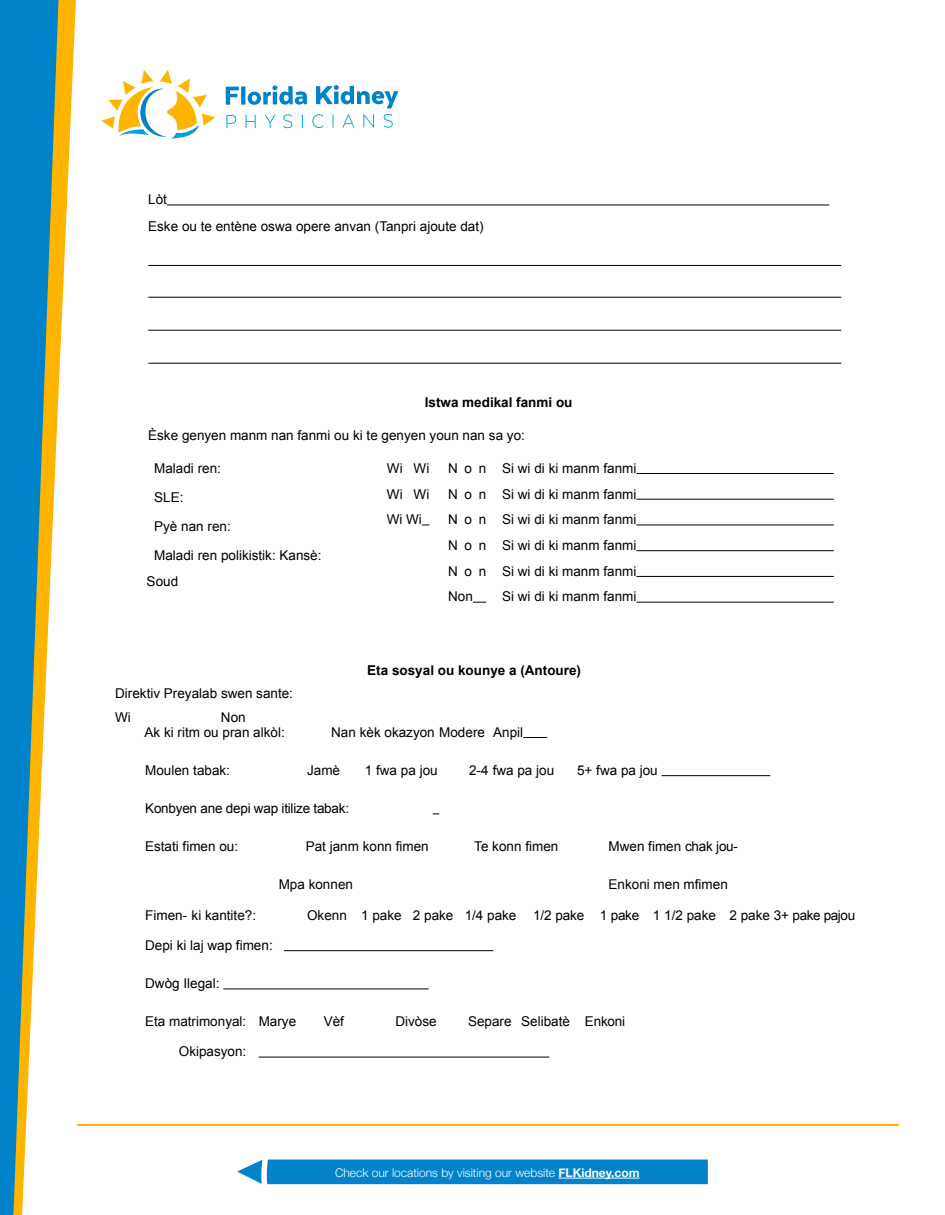
<style>
.page{position:relative;width:945px;height:1215px;background:#fff}
.page>*{position:absolute;margin:0;border:0;box-sizing:border-box;transform-origin:0 0}
.t1{font:13.5px/25.8px "Arial";color:#000}
.t2{font:700 13.5px "Arial";color:#000}
.t3{font:300 12px "Helvetica Neue";color:#fff}
.s1{font-weight:700}
</style>
<div class="page">
<hr style="left:77px;top:1125px;width:822px;height:1px;background:#ffb500">
<svg style="left:58px;top:0;width:18px;height:404px"></svg>
<svg style="left:0;top:0;width:58px;height:1215px;fill:#0083ca"></svg>
<svg style="left:101px;top:70px;width:114px;height:68px"></svg>
<svg style="left:226px;top:87px;width:13px;height:18px"></svg>
<svg style="left:241px;top:86px;width:4px;height:19px"></svg>
<svg style="left:226px;top:115px;width:10px;height:13px"></svg>
<svg style="left:246px;top:85px;width:152px;height:43px"></svg>
<div style="left:237px;top:1160px;width:471px;height:24px;background:#0083ca"></div>
<hr style="left:558px;top:1178px;width:82px;height:1px;background:#fff">
<hr style="left:167px;top:204px;width:662px;height:1px;background:#000">
<svg style="left:473px;top:602px;width:13px;height:1px"></svg>
<hr style="left:636px;top:473px;width:198px;height:1px;background:#000">
<hr style="left:636px;top:499px;width:198px;height:1px;background:#000">
<hr style="left:636px;top:524px;width:198px;height:1px;background:#000">
<hr style="left:636px;top:550px;width:198px;height:1px;background:#000">
<hr style="left:636px;top:576px;width:198px;height:1px;background:#000">
<hr style="left:636px;top:602px;width:198px;height:1px;background:#000">
<svg style="left:523px;top:737px;width:24px;height:1px"></svg>
<hr style="left:662px;top:775px;width:108px;height:1px;background:#000">
<hr style="left:284px;top:950px;width:209px;height:1px;background:#000">
<hr style="left:223px;top:988px;width:206px;height:1px;background:#000">
<hr style="left:259px;top:1057px;width:290px;height:1px;background:#000">
<hr style="left:148px;top:265px;width:693px;height:1px;background:#000">
<hr style="left:148px;top:297px;width:693px;height:1px;background:#000">
<hr style="left:148px;top:330px;width:693px;height:1px;background:#000">
<hr style="left:148px;top:363px;width:693px;height:1px;background:#000">
<p class="t1" style="left:148px;top:186px;width:337px;line-height:26.5px">Lòt<br>Eske ou te entène oswa opere anvan (Tanpri ajoute dat)</p>
<p class="t2" style="left:425px;top:395px;width:149px">Istwa medikal fanmi ou</p>
<p class="t1" style="left:148px;top:423px;width:378px">Èske genyen manm nan fanmi ou ki te genyen youn nan sa yo:</p>
<p class="t1" style="left:154px;top:454px;width:169px;line-height:29.1px">Maladi ren:<br>SLE:<br>Pyè nan ren:<br>Maladi ren polikistik: Kansè:</p>
<p class="t1" style="left:147px;top:568px;width:33px">Soud</p>
<p class="t1" style="left:387px;top:455px;width:44px;text-align:justify">Wi Wi Wi Wi Wi Wi</p>
<p class="t1" style="left:448px;top:455px;width:39px;text-align:justify">Non Non Non Non Non Non</p>
<p class="t1" style="left:502px;top:455px;width:136px;text-align:justify">Si wi di ki manm fanmi Si wi di ki manm fanmi Si wi di ki manm fanmi Si wi di ki manm fanmi Si wi di ki manm fanmi Si wi di ki manm fanmi</p>
<p class="t2" style="left:367px;top:663px;width:215px">Eta sosyal ou kounye a (Antoure)</p>
<p class="t1" style="left:115px;top:682px;width:179px;line-height:23.2px">Direktiv Preyalab swen sante:<br>Wi</p>
<p class="t1" style="left:145px;top:709px;width:142px;line-height:15.1px;text-indent:76px">Non<br>Ak ki ritm ou pran alkòl:</p>
<p class="t1" style="left:145px;top:757px;width:86px">Moulen tabak:</p>
<p class="t1" style="left:307px;top:757px;width:35px">Jamè</p>
<p class="t1" style="left:365px;top:757px;width:74px">1 fwa pa jou</p>
<p class="t1" style="left:469px;top:757px;width:87px">2-4 fwa pa jou</p>
<p class="t1" style="left:577px;top:757px;width:82px">5+ fwa pa jou</p>
<p class="t1" style="left:145px;top:796px;width:205px">Konbyen ane depi wap itilize tabak:</p>
<p class="t1" style="left:145px;top:834px;width:95px">Estati fimen ou:</p>
<p class="t1" style="left:306px;top:834px;width:125px">Pat janm konn fimen</p>
<p class="t1" style="left:474px;top:834px;width:86px">Te konn fimen</p>
<p class="t1" style="left:609px;top:834px;width:131px">Mwen fimen chak jou-</p>
<p class="t1" style="left:279px;top:871px;width:76px">Mpa konnen</p>
<p class="t1" style="left:609px;top:871px;width:121px">Enkoni men mfimen</p>
<p class="t1" style="left:145px;top:902px;width:112px">Fimen- ki kantite?:</p>
<p class="t1" style="left:307px;top:902px;width:550px">Okenn 1 pake 2 pake 1/4 pake 1/2 pake 1 pake 1 1/2 pake 2 pake 3+ pake pajou</p>
<p class="t1" style="left:145px;top:932px;width:129px">Depi ki laj wap fimen:</p>
<p class="t1" style="left:145px;top:971px;width:76px">Dwòg Ilegal:</p>
<p class="t1" style="left:145px;top:1009px;width:153px">Eta matrimonyal: Marye</p>
<p class="t1" style="left:324px;top:1009px;width:22px">Vèf</p>
<p class="t1" style="left:395px;top:1009px;width:43px">Divòse</p>
<p class="t1" style="left:468px;top:1009px;width:159px">Separe Selibatè Enkoni</p>
<p class="t1" style="left:179px;top:1039px;width:69px">Okipasyon:</p>
<p class="t1" style="left:331px;top:719px;width:193px">Nan kèk okazyon Modere Anpil</p>
<p class="t3" style="left:335px;top:1163px;width:306px">Check our locations by visiting our website <span class="s1">FLKidney.com</span></p>
</div>
